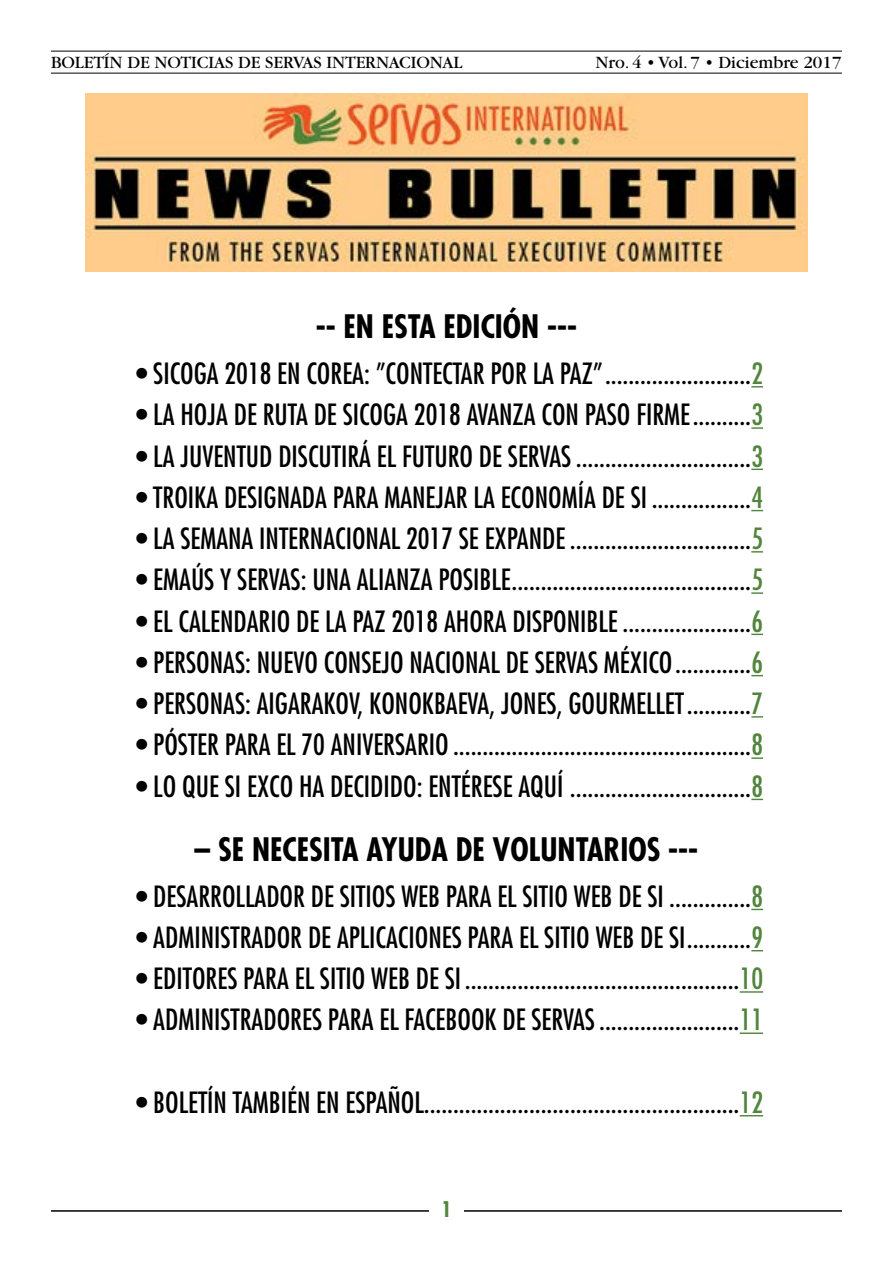
<style>
.page{position:relative;width:893px;height:1263px;background:#fff}
.page>*{position:absolute;margin:0;border:0;box-sizing:border-box;transform-origin:0 0}
.t1{font:700 condensed 31.5px "Futura Std";color:#000}
.t2{font:condensed 28.5px "Futura Std";color:#000}
.t3{font:700 condensed 21px "Futura Std";color:#52853c}
.t4{font:18px "Garamond";color:#000}
.s1{color:#52853d}
</style>
<div class="page">
<hr style="left:51px;top:1210px;width:791px;height:2px;background:#000">
<div style="left:429px;top:1199px;width:35px;height:27px;background:#fff"></div>
<hr style="left:51px;top:51px;width:791px;height:1px;background:#000">
<hr style="left:51px;top:73px;width:791px;height:1px;background:#000">
<img style="left:85px;top:94px;width:723px;height:177px">
<svg style="left:751px;top:386px;width:12px;height:1px"></svg>
<svg style="left:751px;top:427px;width:12px;height:2px"></svg>
<svg style="left:751px;top:469px;width:12px;height:1px"></svg>
<svg style="left:751px;top:510px;width:12px;height:1px"></svg>
<svg style="left:751px;top:551px;width:12px;height:1px"></svg>
<svg style="left:751px;top:592px;width:12px;height:2px"></svg>
<svg style="left:751px;top:634px;width:12px;height:1px"></svg>
<svg style="left:751px;top:675px;width:12px;height:1px"></svg>
<svg style="left:751px;top:716px;width:12px;height:2px"></svg>
<svg style="left:751px;top:757px;width:12px;height:2px"></svg>
<svg style="left:751px;top:799px;width:12px;height:1px"></svg>
<svg style="left:751px;top:909px;width:12px;height:1px"></svg>
<svg style="left:751px;top:950px;width:12px;height:1px"></svg>
<hr style="left:740px;top:991px;width:23px;height:2px;background:#52853d">
<hr style="left:740px;top:1032px;width:23px;height:2px;background:#52853d">
<svg style="left:740px;top:1115px;width:23px;height:1px"></svg>
<p class="t4" style="left:51px;top:53px;width:413px">BOLETÍN DE NOTICIAS DE SERVAS INTERNACIONAL</p>
<p class="t4" style="left:596px;top:53px;width:247px">Nro. 4 • Vol. 7 • Diciembre 2017</p>
<p class="t1" style="left:316px;top:307px;width:263px">-- EN ESTA EDICIÓN ---</p>
<p class="t2" style="left:136px;top:356px;width:628px">• SICOGA 2018 EN COREA: ”CONTECTAR POR LA PAZ”.........................<span class="s1">2</span></p>
<p class="t2" style="left:136px;top:398px;width:628px">• LA HOJA DE RUTA DE SICOGA 2018 AVANZA CON PASO FIRME..........<span class="s1">3</span></p>
<p class="t2" style="left:136px;top:439px;width:628px">• LA JUVENTUD DISCUTIRÁ EL FUTURO DE SERVAS ..............................<span class="s1">3</span></p>
<p class="t2" style="left:136px;top:480px;width:628px">• TROIKA DESIGNADA PARA MANEJAR LA ECONOMÍA DE SI .................<span class="s1">4</span></p>
<p class="t2" style="left:136px;top:521px;width:628px">• LA SEMANA INTERNACIONAL 2017 SE EXPANDE ...............................<span class="s1">5</span></p>
<p class="t2" style="left:136px;top:563px;width:628px">• EMAÚS Y SERVAS: UNA ALIANZA POSIBLE.........................................<span class="s1">5</span></p>
<p class="t2" style="left:136px;top:604px;width:628px">• EL CALENDARIO DE LA PAZ 2018 AHORA DISPONIBLE ......................<span class="s1">6</span></p>
<p class="t2" style="left:136px;top:645px;width:628px">• PERSONAS: NUEVO CONSEJO NACIONAL DE SERVAS MÉXICO.............<span class="s1">6</span></p>
<p class="t2" style="left:136px;top:686px;width:628px">• PERSONAS: AIGARAKOV, KONOKBAEVA, JONES, GOURMELLET...........<span class="s1">7</span></p>
<p class="t2" style="left:136px;top:728px;width:628px">• PÓSTER PARA EL 70 ANIVERSARIO ...................................................<span class="s1">8</span></p>
<p class="t2" style="left:136px;top:769px;width:628px">• LO QUE SI EXCO HA DECIDIDO: ENTÉRESE AQUÍ ...............................<span class="s1">8</span></p>
<p class="t1" style="left:195px;top:830px;width:505px">– SE NECESITA AYUDA DE VOLUNTARIOS ---</p>
<p class="t2" style="left:136px;top:879px;width:628px">• DESARROLLADOR DE SITIOS WEB PARA EL SITIO WEB DE SI ..............<span class="s1">8</span></p>
<p class="t2" style="left:136px;top:920px;width:628px">• ADMINISTRADOR DE APLICACIONES PARA EL SITIO WEB DE SI...........<span class="s1">9</span></p>
<p class="t2" style="left:136px;top:961px;width:628px">• EDITORES PARA EL SITIO WEB DE SI ...............................................<span class="s1">10</span></p>
<p class="t2" style="left:136px;top:1003px;width:628px">• ADMINISTRADORES PARA EL FACEBOOK DE SERVAS........................<span class="s1">11</span></p>
<p class="t2" style="left:136px;top:1085px;width:628px">• BOLETÍN TAMBIÉN EN ESPAÑOL......................................................<span class="s1">12</span></p>
<p class="t3" style="left:442px;top:1196px;width:12px">1</p>
</div>
